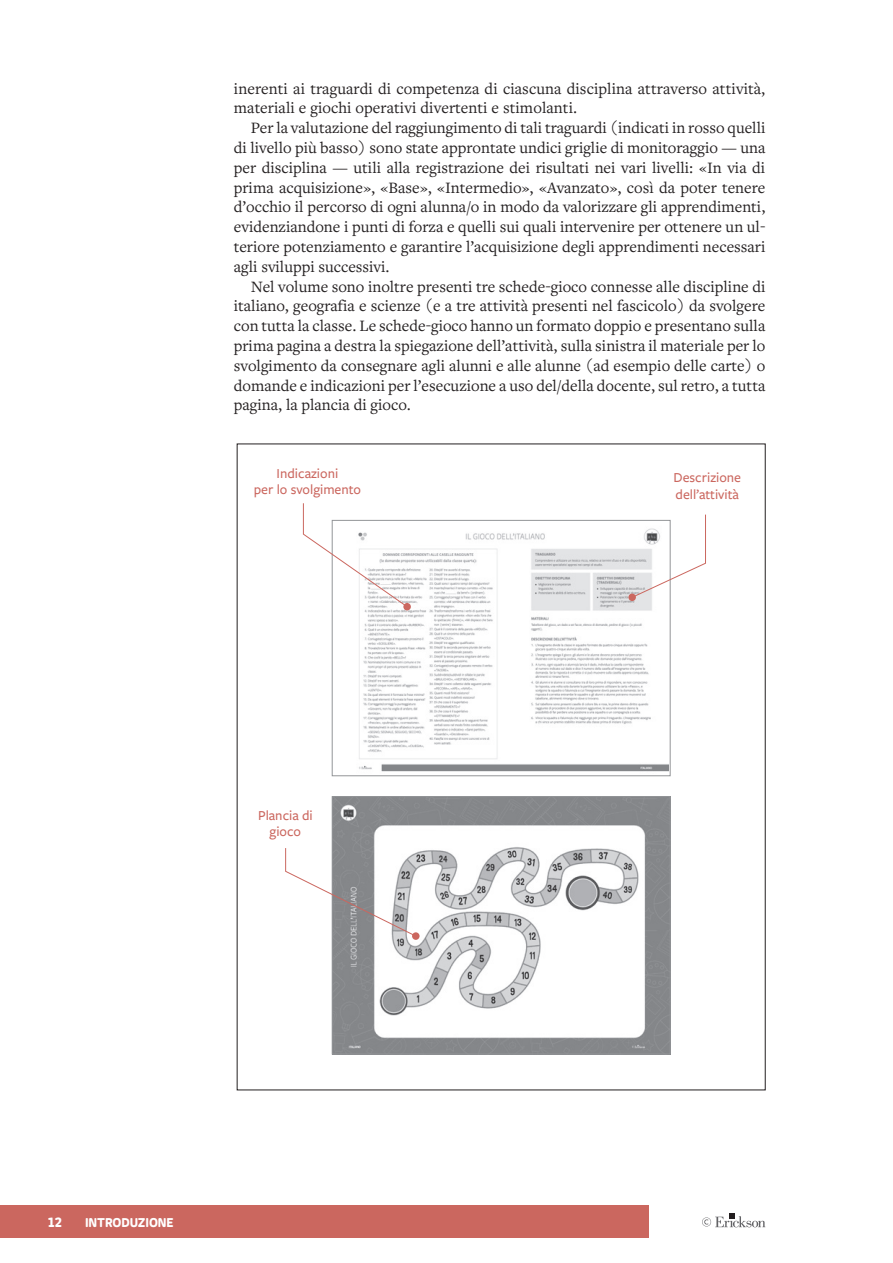
<style>
.page{position:relative;width:893px;height:1263px;background:#fff}
.page>*{position:absolute;margin:0;border:0;box-sizing:border-box;transform-origin:0 0}
.t1{font:16.5px/19.8px "Freight Text Pro";letter-spacing:.005em;color:#231f20;text-align:justify}
.t2{font:700 15px "Freight Round Pro";color:#fff;scale:.9 1}
.t3{font:500 14.25px/16.5px "Freight Sans Pro";color:#cb675f;text-align:center}
.t4{font:700 14.25px "Freight Round Pro";letter-spacing:-.01em;color:#fff;scale:.9 1}
</style>
<div class="page">
<div style="left:0;top:1205px;width:649px;height:33px;background:#cb675f"></div>
<svg style="left:702px;top:1213px;width:63px;height:14px"></svg>
<img style="left:359px;top:533px;width:309px;height:239px">
<div style="left:332px;top:520px;width:338px;height:256px;border:1px solid #939598"></div>
<img style="left:334px;top:798px;width:334px;height:254px">
<div style="left:332px;top:796px;width:338px;height:258px;border:1px solid #939598"></div>
<svg style="left:303px;top:503px;width:105px;height:105px"></svg>
<div style="left:403px;top:603px;width:8px;height:7px;background:#cb675f;border-radius:50%"></div>
<svg style="left:631px;top:514px;width:75px;height:84px"></svg>
<div style="left:628px;top:593px;width:8px;height:8px;background:#cb675f;border-radius:50%"></div>
<svg style="left:285px;top:847px;width:132px;height:90px"></svg>
<div style="left:412px;top:932px;width:8px;height:8px;background:#cb675f;border-radius:50%"></div>
<p class="t1" style="left:234px;top:78px;width:533px">inerenti ai traguardi di competenza di ciascuna disciplina attraverso attività, materiali e giochi operativi divertenti e stimolanti.</p>
<p class="t1" style="left:234px;top:117px;width:533px;text-indent:17px">Per la valutazione del raggiungimento di tali traguardi (indicati in rosso quelli di livello più basso) sono state approntate undici griglie di monitoraggio — una per disciplina — utili alla registrazione dei risultati nei vari livelli: «In via di prima acquisizione», «Base», «Intermedio», «Avanzato», così da poter tenere d’occhio il percorso di ogni alunna/o in modo da valorizzare gli apprendimenti, evidenziandone i punti di forza e quelli sui quali intervenire per ottenere un ul&shy;teriore potenziamento e garantire l’acquisizione degli apprendimenti necessari agli sviluppi successivi.</p>
<p class="t1" style="left:234px;top:276px;width:533px;text-indent:17px">Nel volume sono inoltre presenti tre schede-gioco connesse alle discipline di italiano, geografia e scienze (e a tre attività presenti nel fascicolo) da svolgere con tutta la classe. Le schede-gioco hanno un formato doppio e presentano sulla prima pagina a destra la spiegazione dell’attività, sulla sinistra il materiale per lo svolgimento da consegnare agli alunni e alle alunne (ad esempio delle carte) o domande e indicazioni per l’esecuzione a uso del/della docente, sul retro, a tutta pagina, la plancia di gioco.</p>
<p class="t3" style="left:254px;top:464px;width:109px">Indicazioni<br>per lo svolgimento</p>
<p class="t3" style="left:258px;top:806px;width:56px">Plancia di gioco</p>
<p class="t3" style="left:673px;top:469px;width:69px;text-align:left">Descrizione dell’attività</p>
<p class="t2" style="left:48px;top:1213px;width:17px">12</p>
<p class="t4" style="left:85px;top:1213px;width:100px">INTRODUZIONE</p>
</div>
